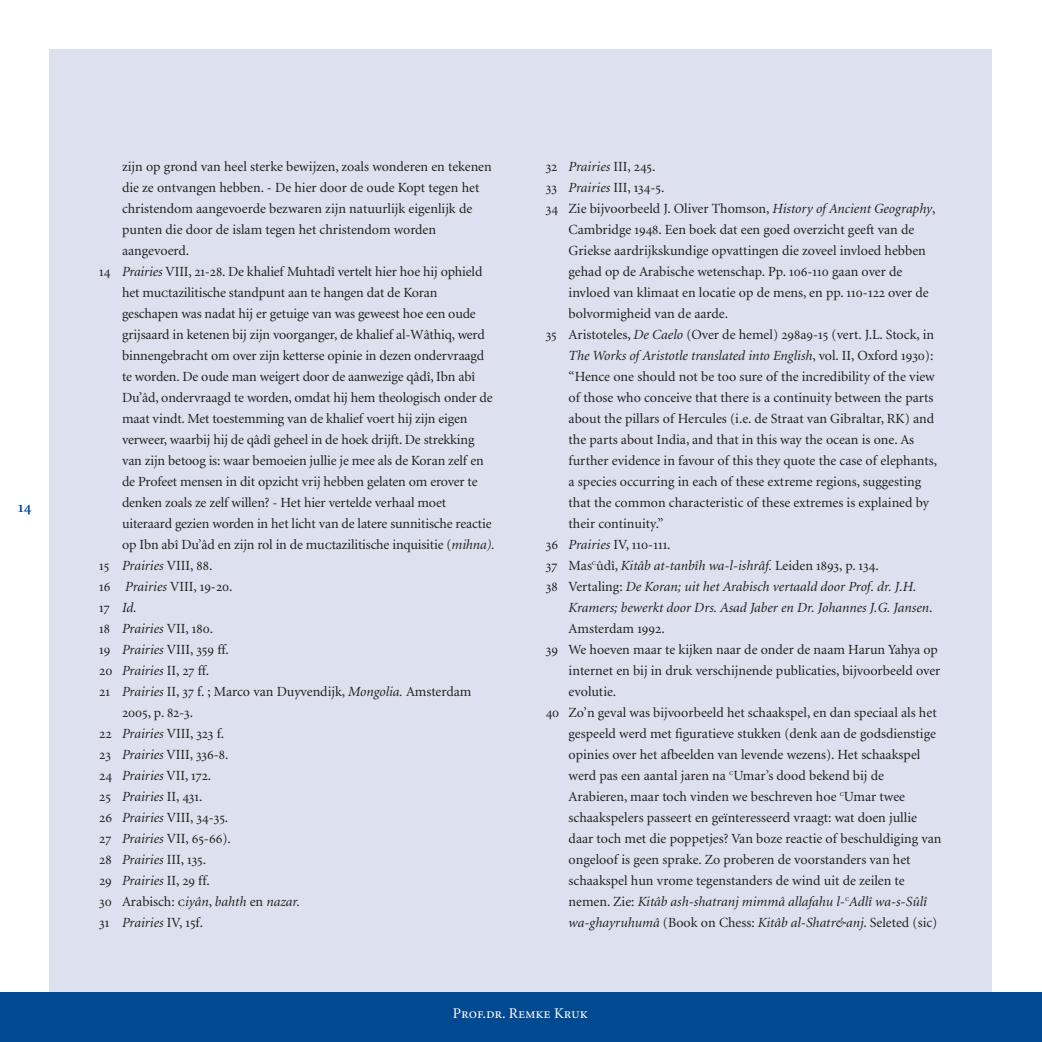
<style>
.page{position:relative;width:1042px;height:1042px;background:#fff}
.page>*{position:absolute;margin:0;border:0;box-sizing:border-box;transform-origin:0 0}
.t1{font:15.75px "Minion Semibold SC";color:#014990}
.t2{font:14.88px "Minion Regular SC";color:#fff}
.t3{font:14px "Minion";letter-spacing:-.005em;color:#231f20}
.t4{font:italic 14px/21px "Minion";color:#231f20}
.t5{font:14px "Minion Regular SC";color:#231f20}
.s1{font-family:"Minion Regular SC"}
.s2{font-style:italic}
.s3{font-family:"Minion Regular SC";font-style:normal}
.s4{font-style:normal}
.s5{font-family:"Minion"}
.s6{font-family:"Minion";font-style:italic}
</style>
<div class="page">
<div style="left:50px;top:50px;width:942px;height:992px;background:#dde1ef"></div>
<div style="left:0;top:992px;width:1042px;height:50px;background:#014990"></div>
<p class="t1" style="left:18px;top:499px;width:15px">14</p>
<p class="t3" style="left:122px;top:159px;width:371px">zijn op grond van heel sterke bewijzen, zoals wonderen en tekenen</p>
<p class="t3" style="left:122px;top:180px;width:359px">die ze ontvangen hebben. - De hier door de oude Kopt tegen het</p>
<p class="t3" style="left:122px;top:201px;width:352px">christendom aangevoerde bezwaren zijn natuurlijk eigenlijk de</p>
<p class="t3" style="left:122px;top:222px;width:316px">punten die door de islam tegen het christendom worden</p>
<p class="t3" style="left:122px;top:243px;width:69px">aangevoerd.</p>
<p class="t3" style="left:99px;top:264px;width:385px"><span class="s1">14</span> <span class="s2">Prairies</span> VIII, <span class="s1">21</span>-<span class="s1">28</span>. De khalief Muhtadî vertelt hier hoe hij ophield</p>
<p class="t3" style="left:122px;top:285px;width:317px">het mu<span class="s1">c</span>tazilitische standpunt aan te hangen dat de Koran</p>
<p class="t3" style="left:122px;top:306px;width:355px">geschapen was nadat hij er getuige van was geweest hoe een oude</p>
<p class="t3" style="left:122px;top:327px;width:364px">grijsaard in ketenen bij zijn voorganger, de khalief al-Wâthiq, werd</p>
<p class="t3" style="left:122px;top:348px;width:364px">binnengebracht om over zijn ketterse opinie in dezen ondervraagd</p>
<p class="t3" style="left:122px;top:369px;width:355px">te worden. De oude man weigert door de aanwezige qâdî, Ibn abî</p>
<p class="t3" style="left:122px;top:390px;width:372px">Du’âd, ondervraagd te worden, omdat hij hem theologisch onder de</p>
<p class="t3" style="left:122px;top:411px;width:347px">maat vindt. Met toestemming van de khalief voert hij zijn eigen</p>
<p class="t3" style="left:122px;top:432px;width:354px">verweer, waarbij hij de qâdî geheel in de hoek drijft. De strekking</p>
<p class="t3" style="left:122px;top:453px;width:363px">van zijn betoog is: waar bemoeien jullie je mee als de Koran zelf en</p>
<p class="t3" style="left:122px;top:474px;width:357px">de Profeet mensen in dit opzicht vrij hebben gelaten om erover te</p>
<p class="t3" style="left:122px;top:495px;width:325px">denken zoals ze zelf willen? - Het hier vertelde verhaal moet</p>
<p class="t3" style="left:122px;top:516px;width:371px">uiteraard gezien worden in het licht van de latere sunnitische reactie</p>
<p class="t3" style="left:122px;top:537px;width:374px">op Ibn abî Du’âd en zijn rol in de mu<span class="s1">c</span>tazilitische inquisitie (<span class="s2">mihna).</span></p>
<p class="t4" style="left:99px;top:555px;width:115px"><span class="s3">15</span> Prairies <span class="s4">VIII,</span> <span class="s3">88</span><span class="s4">.</span></p>
<p class="t4" style="left:99px;top:576px;width:135px"><span class="s3">16</span> Prairies <span class="s4">VIII,</span> <span class="s3">19</span><span class="s4">-</span><span class="s3">20</span><span class="s4">.</span></p>
<p class="t4" style="left:99px;top:597px;width:39px"><span class="s3">17</span> Id.</p>
<p class="t4" style="left:99px;top:618px;width:115px"><span class="s3">18</span> Prairies <span class="s4">VII,</span> <span class="s3">180</span><span class="s4">.</span></p>
<p class="t4" style="left:99px;top:639px;width:131px"><span class="s3">19</span> Prairies <span class="s4">VIII,</span> <span class="s3">359</span> <span class="s4">ff.</span></p>
<p class="t4" style="left:99px;top:660px;width:112px"><span class="s3">20</span> Prairies <span class="s4">II,</span> <span class="s3">27</span> <span class="s4">ff.</span></p>
<p class="t3" style="left:99px;top:684px;width:374px"><span class="s1">21</span> <span class="s2">Prairies</span> II, <span class="s1">37</span> f. ; Marco van Duyvendijk, <span class="s2">Mongolia.</span> Amsterdam</p>
<p class="t5" style="left:122px;top:705px;width:73px">2005<span class="s5">, p.</span> 82<span class="s5">-</span>3<span class="s5">.</span></p>
<p class="t4" style="left:99px;top:723px;width:202px"><span class="s3">22</span> Prairies <span class="s4">VIII,</span> <span class="s3">323</span> <span class="s4">f.<br></span><span class="s3">23</span> Prairies <span class="s4">VIII,</span> <span class="s3">336</span><span class="s4">-</span><span class="s3">8</span><span class="s4">.<br></span><span class="s3">24</span> Prairies <span class="s4">VII,</span> <span class="s3">172</span><span class="s4">.<br></span><span class="s3">25</span> Prairies <span class="s4">II,</span> <span class="s3">431</span><span class="s4">.<br></span><span class="s3">26</span> Prairies <span class="s4">VIII,</span> <span class="s3">34</span><span class="s4">-</span><span class="s3">35</span><span class="s4">.<br></span><span class="s3">27</span> Prairies <span class="s4">VII,</span> <span class="s3">65</span><span class="s4">-</span><span class="s3">66</span><span class="s4">).<br></span><span class="s3">28</span> Prairies <span class="s4">III,</span> <span class="s3">135</span><span class="s4">.<br></span><span class="s3">29</span> Prairies <span class="s4">II,</span> <span class="s3">29</span> <span class="s4">ff.<br></span><span class="s3">30</span> <span class="s4">Arabisch:</span> <span class="s3">c</span>iyân<span class="s4">,</span> bahth <span class="s4">en</span> nazar.<br><span class="s3">31</span> Prairies <span class="s4">IV,</span> <span class="s3">15</span><span class="s4">f.</span></p>
<p class="t4" style="left:546px;top:156px;width:111px"><span class="s3">32</span> Prairies <span class="s4">III,</span> <span class="s3">245</span><span class="s4">.</span></p>
<p class="t4" style="left:546px;top:177px;width:120px"><span class="s3">33</span> Prairies <span class="s4">III,</span> <span class="s3">134</span><span class="s4">-</span><span class="s3">5</span><span class="s4">.</span></p>
<p class="t3" style="left:546px;top:201px;width:391px"><span class="s1">34</span> Zie bijvoorbeeld J. Oliver Thomson, <span class="s2">History of Ancient Geography</span>,</p>
<p class="t3" style="left:568px;top:222px;width:347px">Cambridge <span class="s1">1948</span>. Een boek dat een goed overzicht geeft van de</p>
<p class="t3" style="left:568px;top:243px;width:359px">Griekse aardrijkskundige opvattingen die zoveel invloed hebben</p>
<p class="t3" style="left:568px;top:264px;width:335px">gehad op de Arabische wetenschap. Pp. <span class="s1">106</span>-<span class="s1">110</span> gaan over de</p>
<p class="t3" style="left:568px;top:285px;width:362px">invloed van klimaat en locatie op de mens, en pp. <span class="s1">110</span>-<span class="s1">122</span> over de</p>
<p class="t3" style="left:568px;top:306px;width:161px">bolvormigheid van de aarde.</p>
<p class="t3" style="left:546px;top:327px;width:390px"><span class="s1">35</span> Aristoteles, <span class="s2">De Caelo</span> (Over de hemel) <span class="s1">298</span>a<span class="s1">9</span>-<span class="s1">15</span> (vert. J.L. Stock, in</p>
<p class="t4" style="left:568px;top:345px;width:366px">The Works of Aristotle translated into English<span class="s4">, vol. II, Oxford</span> <span class="s3">1930</span><span class="s4">):</span></p>
<p class="t3" style="left:568px;top:369px;width:368px">“Hence one should not be too sure of the incredibility of the view</p>
<p class="t3" style="left:568px;top:390px;width:366px">of those who conceive that there is a continuity between the parts</p>
<p class="t3" style="left:568px;top:411px;width:367px">about the pillars of Hercules (i.e. de Straat van Gibraltar, RK) and</p>
<p class="t3" style="left:568px;top:432px;width:347px">the parts about India, and that in this way the ocean is one. As</p>
<p class="t3" style="left:568px;top:453px;width:370px">further evidence in favour of this they quote the case of elephants,</p>
<p class="t3" style="left:568px;top:474px;width:354px">a species occurring in each of these extreme regions, suggesting</p>
<p class="t3" style="left:568px;top:495px;width:362px">that the common characteristic of these extremes is explained by</p>
<p class="t3" style="left:568px;top:516px;width:96px">their continuity.”</p>
<p class="t5" style="left:546px;top:537px;width:126px">36 <span class="s6">Prairies</span> <span class="s5">IV,</span> 110<span class="s5">-</span>111<span class="s5">.</span></p>
<p class="t4" style="left:546px;top:555px;width:334px"><span class="s3">37</span> <span class="s4">Mas</span><sup>c</sup><span class="s4">ûdî,</span> Kitâb at-tanbîh wa-l-ishrâf. <span class="s4">Leiden</span> <span class="s3">1893</span><span class="s4">, p.</span> <span class="s3">134</span><span class="s4">.</span></p>
<p class="t4" style="left:546px;top:576px;width:372px"><span class="s3">38</span> <span class="s4">Vertaling:</span> De Koran; uit het Arabisch vertaald door Prof. dr. J.H.</p>
<p class="t4" style="left:568px;top:597px;width:365px">Kramers; bewerkt door Drs. Asad Jaber en Dr. Johannes J.G. Jansen<span class="s4">.</span></p>
<p class="t3" style="left:568px;top:621px;width:98px">Amsterdam <span class="s1">1992</span>.</p>
<p class="t3" style="left:546px;top:642px;width:394px"><span class="s1">39</span> We hoeven maar te kijken naar de onder de naam Harun Yahya op</p>
<p class="t3" style="left:568px;top:663px;width:373px">internet en bij in druk verschijnende publicaties, bijvoorbeeld over</p>
<p class="t3" style="left:568px;top:684px;width:49px">evolutie.</p>
<p class="t3" style="left:546px;top:705px;width:392px"><span class="s1">40</span> Zo’n geval was bijvoorbeeld het schaakspel, en dan speciaal als het</p>
<p class="t3" style="left:568px;top:726px;width:369px">gespeeld werd met figuratieve stukken (denk aan de godsdienstige</p>
<p class="t3" style="left:568px;top:747px;width:353px">opinies over het afbeelden van levende wezens). Het schaakspel</p>
<p class="t3" style="left:568px;top:768px;width:317px">werd pas een aantal jaren na <sup>c</sup>Umar’s dood bekend bij de</p>
<p class="t3" style="left:568px;top:789px;width:338px">Arabieren, maar toch vinden we beschreven hoe <sup>c</sup>Umar twee</p>
<p class="t3" style="left:568px;top:810px;width:350px">schaakspelers passeert en geïnteresseerd vraagt: wat doen jullie</p>
<p class="t3" style="left:568px;top:831px;width:374px">daar toch met die poppetjes? Van boze reactie of beschuldiging van</p>
<p class="t3" style="left:568px;top:852px;width:343px">ongeloof is geen sprake. Zo proberen de voorstanders van het</p>
<p class="t3" style="left:568px;top:873px;width:337px">schaakspel hun vrome tegenstanders de wind uit de zeilen te</p>
<p class="t4" style="left:568px;top:891px;width:360px"><span class="s4">nemen. Zie:</span> Kitâb ash-shatranj mimmâ allafahu l-<sup>c</sup>Adlî wa-s-Sûlî</p>
<p class="t4" style="left:568px;top:912px;width:370px">wa-ghayruhumâ <span class="s4">(Book on Chess:</span> Kitâb al-Shatr&amp;anj<span class="s4">. Seleted (sic)</span></p>
<p class="t2" style="left:453px;top:1006px;width:137px">Prof.dr. Remke Kruk</p>
</div>
